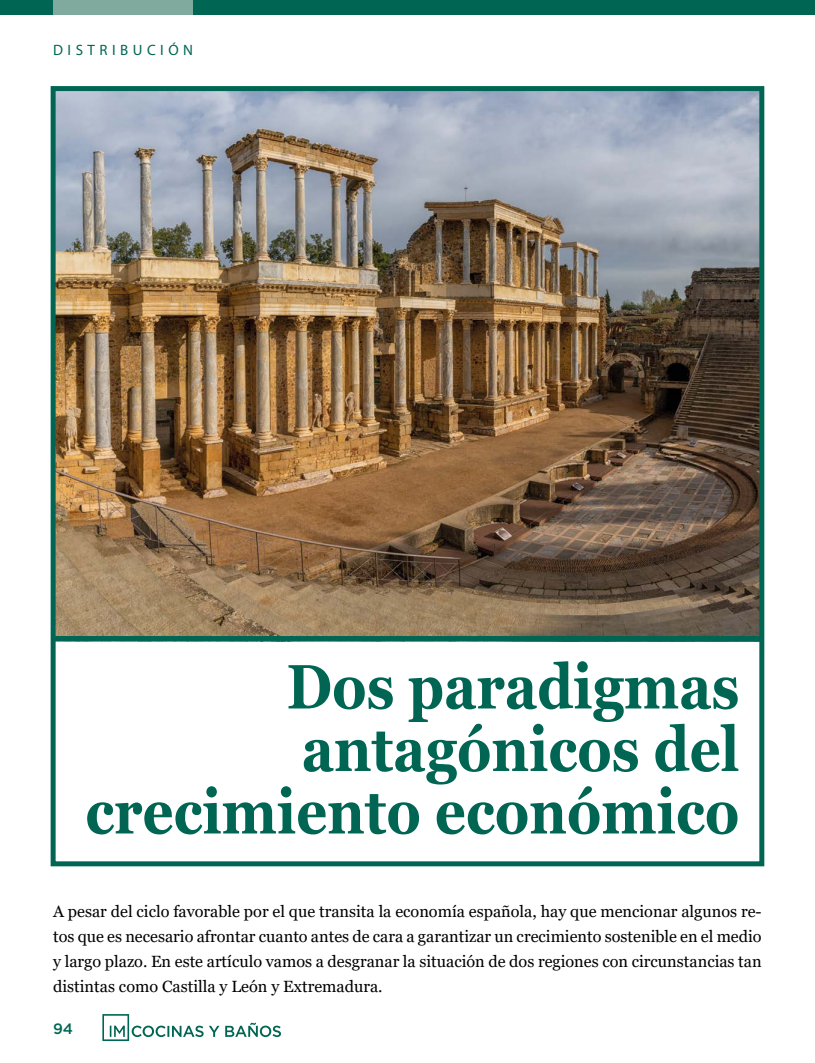
<style>
.page{position:relative;width:815px;height:1063px;background:#fff}
.page>*{position:absolute;margin:0;border:0;box-sizing:border-box;transform-origin:0 0}
.t1{font:700 62.5px/62.5px "Georgia";color:#006653;text-align:right;scale:.87 1}
.t2{font:16.25px/25px "Georgia";color:#000;text-align:justify}
.t3{font:15px "Myriad Pro";letter-spacing:.3em;color:#006653}
.t4{font:500 15px "Gotham";color:#006653}
</style>
<div class="page">
<div style="left:0;top:0;width:815px;height:14px;background:#006653"></div>
<div style="left:53px;top:0;width:140px;height:14px;background:#81aa9f"></div>
<svg style="left:102px;top:1014px;width:117px;height:27px"></svg>
<svg style="left:225px;top:1023px;width:56px;height:14px"></svg>
<img style="left:57px;top:92px;width:701px;height:544px">
<div style="left:51px;top:86px;width:713px;height:780px;border:5px solid #006653"></div>
<div style="left:53px;top:636px;width:709px;height:5px;background:#006653"></div>
<p class="t3" style="left:53px;top:41px;width:141px">DISTRIBUCIÓN</p>
<h1 class="t1" style="left:85px;top:656px;width:753px">Dos paradigmas antagónicos del crecimiento económico</h1>
<p class="t2" style="left:53px;top:899px;width:710px">A pesar del ciclo favorable por el que transita la economía española, hay que mencionar algunos re&shy;tos que es necesario afrontar cuanto antes de cara a garantizar un crecimiento sostenible en el medio y largo plazo. En este artículo vamos a desgranar la situación de dos regiones con circunstancias tan distintas como Castilla y León y Extremadura.</p>
<p class="t4" style="left:53px;top:1018px;width:22px">94</p>
</div>
